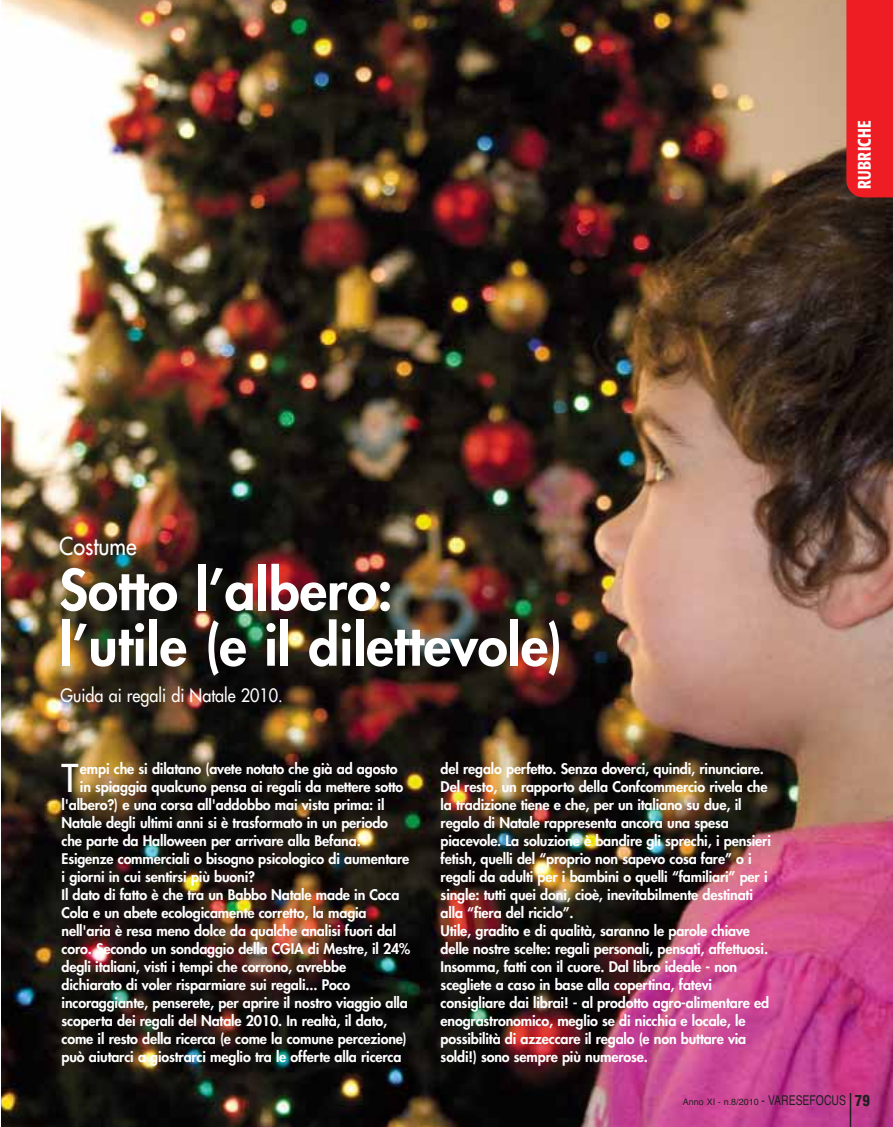
<style>
.page{position:relative;width:893px;height:1127px;background:#fff}
.page>*{position:absolute;margin:0;border:0;box-sizing:border-box;transform-origin:0 0}
.t1{font:800 54.75px/55.5px "Futura";color:#fff}
.t2{font:37.35px "Futura";color:#fff}
.t3{font:24px "Futura";color:#fff;scale:.9 1}
.t4{font:18px "Futura";color:#fff;scale:.9 1}
.t5{font:500 condensed 18px "Formata";letter-spacing:.02em;color:#fff;scale:.9 1}
.t6{font:800 14.25px/18px "Futura";letter-spacing:-.01em;color:#fff}
.t7{font:9px "Helvetica";color:#231f20}
.s1{font-size:13.5px}
.s2{font-weight:900;font-stretch:condensed;font-size:15px}
</style>
<div class="page">
<img style="left:1px;top:0;width:892px;height:1127px">
<hr style="left:850px;top:1093px;width:1px;height:34px;background:#231f20">
<div style="left:846px;top:0;width:47px;height:197px;background:#ee1d23"></div>
<p class="t5" style="left:857px;top:189px;width:77px;rotate:-90deg">RUBRICHE</p>
<h3 class="t3" style="left:59px;top:534px;width:88px">Costume</h3>
<h1 class="t1" style="left:59px;top:566px;width:505px">Sotto l’albero:<br>l’utile (e il dilettevole)</h1>
<p class="t4" style="left:61px;top:686px;width:249px">Guida ai regali di Natale 2010.</p>
<h2 class="t2" style="left:61px;top:760px;width:19px">T</h2>
<p class="t6" style="left:80px;top:761px;width:319px">empi che si dilatano (avete notato che già ad agosto</p>
<p class="t6" style="left:80px;top:779px;width:325px">in spiaggia qualcuno pensa ai regali da mettere sotto</p>
<p class="t6" style="left:62px;top:797px;width:324px">l'albero?) e una corsa all'addobbo mai vista prima: il</p>
<p class="t6" style="left:62px;top:815px;width:328px">Natale degli ultimi anni si è trasformato in un periodo</p>
<p class="t6" style="left:62px;top:833px;width:301px">che parte da Halloween per arrivare alla Befana.</p>
<p class="t6" style="left:62px;top:851px;width:349px">Esigenze commerciali o bisogno psicologico di aumentare</p>
<p class="t6" style="left:62px;top:869px;width:195px">i giorni in cui sentirsi più buoni?</p>
<p class="t6" style="left:62px;top:887px;width:339px">Il dato di fatto è che tra un Babbo Natale made in Coca</p>
<p class="t6" style="left:62px;top:905px;width:307px">Cola e un abete ecologicamente corretto, la magia</p>
<p class="t6" style="left:62px;top:923px;width:336px">nell'aria è resa meno dolce da qualche analisi fuori dal</p>
<p class="t6" style="left:62px;top:941px;width:350px">coro. Secondo un sondaggio della CGIA di Mestre, il 24%</p>
<p class="t6" style="left:62px;top:959px;width:286px">degli italiani, visti i tempi che corrono, avrebbe</p>
<p class="t6" style="left:62px;top:977px;width:290px">dichiarato di voler risparmiare sui regali... Poco</p>
<p class="t6" style="left:62px;top:995px;width:348px">incoraggiante, penserete, per aprire il nostro viaggio alla</p>
<p class="t6" style="left:62px;top:1013px;width:327px">scoperta dei regali del Natale 2010. In realtà, il dato,</p>
<p class="t6" style="left:62px;top:1031px;width:347px">come il resto della ricerca (e come la comune percezione)</p>
<p class="t6" style="left:62px;top:1049px;width:341px">può aiutarci a giostrarci meglio tra le offerte alla ricerca</p>
<p class="t6" style="left:441px;top:761px;width:332px">del regalo perfetto. Senza doverci, quindi, rinunciare.<br>Del resto, un rapporto della Confcommercio rivela che la tradizione tiene e che, per un italiano su due, il regalo di Natale rappresenta ancora una spesa piacevole. La soluzione è bandire gli sprechi, i pensieri fetish, quelli del “proprio non sapevo cosa fare” o i regali da adulti per i bambini o quelli “familiari” per i single: tutti quei doni, cioè, inevitabilmente destinati alla “fiera del riciclo”.<br>Utile, gradito e di qualità, saranno le parole chiave delle nostre scelte: regali personali, pensati, affettuosi.<br>Insomma, fatti con il cuore. Dal libro ideale - non scegliete a caso in base alla copertina, fatevi consigliare dai librai! - al prodotto agro-alimentare ed enograstronomico, meglio se di nicchia e locale, le possibilità di azzeccare il regalo (e non buttare via soldi!) sono sempre più numerose.</p>
<p class="t7" style="left:683px;top:1098px;width:189px">Anno XI - n.8/2010 <span class="s1">- VARESEFOCUS</span> <span class="s2">79</span></p>
</div>
